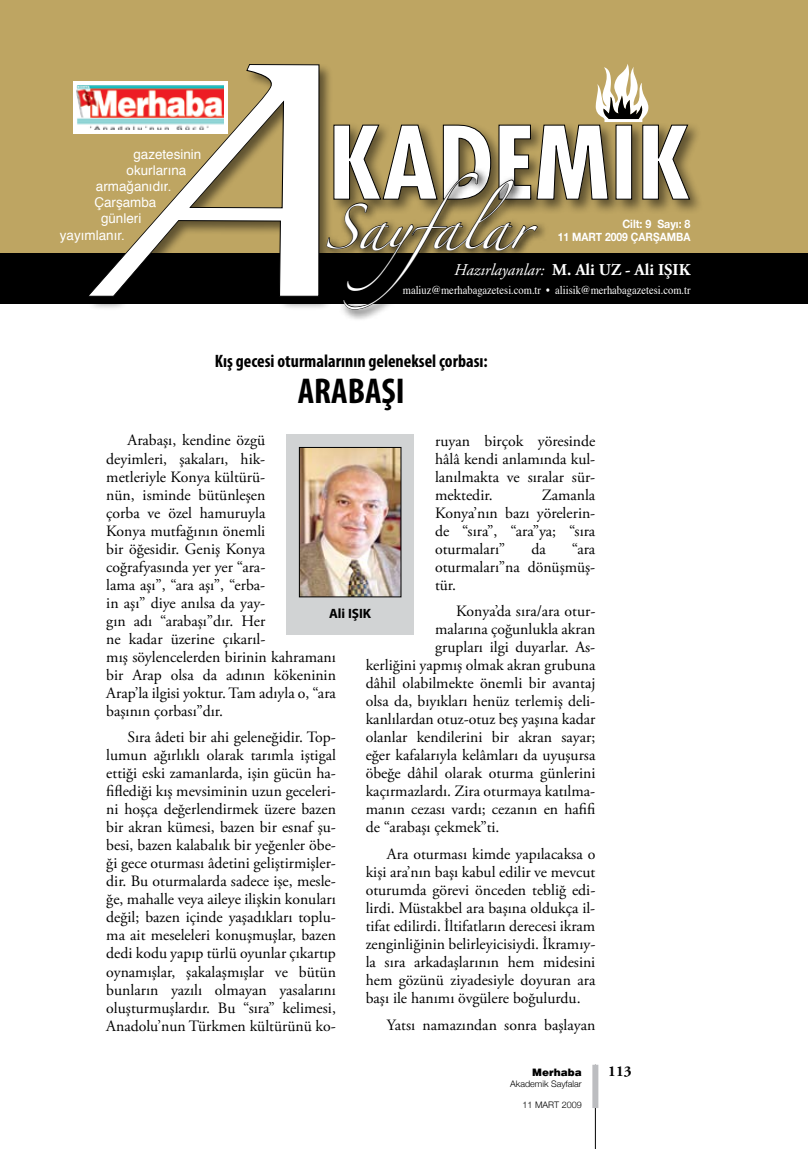
<style>
.page{position:relative;width:808px;height:1149px;background:#fff}
.page>*{position:absolute;margin:0;border:0;box-sizing:border-box;transform-origin:0 0}
.t1{font:40.35px "Zapfino";color:#fff}
.t2{font:700 condensed 36px "Myriad Pro";color:#000}
.t3{font:700 condensed 18px "Myriad Pro";color:#000}
.t4{font:700 16.5px "Adobe Garamond Pro";color:#fff}
.t5{font:15.75px/18px "Adobe Garamond Pro";color:#000;text-align:justify}
.t6{font:700 15px "Adobe Garamond Pro";color:#000}
.t7{font:13.5px "Helvetica";color:#fff}
.t8{font:700 13.5px "Myriad Pro";color:#000}
.t9{font:12px "Times";color:#fff;scale:.88 1}
.t10{font:700 11.4px/13.8px "Helvetica Neue";color:#fff;text-align:right;scale:.93 1}
.t11{font:900 10.5px "Helvetica";color:#000}
.t12{font:300 9px "Helvetica Neue";color:#000}
.s1{font-weight:400;font-style:italic}
</style>
<div class="page">
<hr style="left:595px;top:1064px;width:1px;height:84px;background:#000">
<div style="left:592px;top:1064px;width:6px;height:43px;background:#bcbdc0"></div>
<div style="left:287px;top:434px;width:127px;height:200px;background:#d1d3d4"></div>
<img style="left:301px;top:449px;width:98px;height:146px">
<div style="left:299px;top:447px;width:102px;height:150px;border:1px solid #000"></div>
<div style="left:0;top:0;width:808px;height:299px;background:#bea562"></div>
<div style="left:0;top:253px;width:808px;height:51px;background:#000"></div>
<div style="left:85px;top:62px;width:350px;height:255px;background:#000;opacity:.5"></div>
<svg style="left:87px;top:64px;width:239px;height:234px"></svg>
<div style="left:330px;top:121px;width:381px;height:100px;background:#000;opacity:.5"></div>
<svg style="left:321px;top:167px;width:390px;height:152px"></svg>
<svg style="left:326px;top:64px;width:364px;height:246px"></svg>
<div style="left:73px;top:81px;width:154px;height:53px;background:#fff"></div>
<img style="left:77px;top:86px;width:147px;height:44px">
<p class="t7" style="left:133px;top:145px;width:70px">gazetesinin</p>
<p class="t7" style="left:127px;top:161px;width:61px">okurlarına</p>
<p class="t7" style="left:96px;top:177px;width:77px">armağanıdır.</p>
<p class="t7" style="left:94px;top:193px;width:64px">Çarşamba</p>
<p class="t7" style="left:101px;top:209px;width:42px">günleri</p>
<p class="t7" style="left:60px;top:225px;width:67px">yayımlanır.</p>
<h1 class="t1" style="left:325px;top:210px;width:221px">Sayfalar</h1>
<p class="t10" style="left:558px;top:216px;width:144px">Cilt: 9 Sayı: 8<br>11 MART 2009 ÇARŞAMBA</p>
<p class="t4" style="left:454px;top:260px;width:238px"><span class="s1">Hazırlayanlar:</span> M. Ali UZ - Ali IŞIK</p>
<p class="t9" style="left:403px;top:282px;width:328px">maliuz@merhabagazetesi.com.tr • aliisik@merhabagazetesi.com.tr</p>
<p class="t3" style="left:215px;top:349px;width:274px">Kış gecesi oturmalarının geleneksel çorbası:</p>
<h2 class="t2" style="left:298px;top:368px;width:108px">ARABAŞI</h2>
<p class="t5" style="left:106px;top:432px;width:231px;text-align:left;text-indent:21px">Arabaşı, kendine özgü<br>deyimleri, şakaları, hik-<br>metleriyle Konya kültürü-<br>nün, isminde bütünleşen<br>çorba ve özel hamuruyla<br>Konya mutfağının önemli<br>bir öğesidir. Geniş Konya coğrafyasında yer yer “ara-<br>lama aşı”, “ara aşı”, “erba-<br>in aşı” diye anılsa da yay-<br>gın adı “arabaşı”dır. Her<br>ne kadar üzerine çıkarıl-<br>mış söylencelerden birinin kahramanı bir Arap olsa da adının kökeninin<br>Arap’la ilgisi yoktur. Tam adıyla o, “ara başının çorbası”dır.</p>
<p class="t5" style="left:106px;top:728px;width:231px;text-indent:21px">Sıra âdeti bir ahi geleneğidir. Top&shy;lumun ağırlıklı olarak tarımla iştigal ettiği eski zamanlarda, işin gücün ha&shy;fiflediği kış mevsiminin uzun geceleri&shy;ni hoşça değerlendirmek üzere bazen bir akran kümesi, bazen bir esnaf şu&shy;besi, bazen kalabalık bir yeğenler öbe&shy;ği gece oturması âdetini geliştirmişler&shy;dir. Bu oturmalarda sadece işe, mesle&shy;ğe, mahalle veya aileye ilişkin konuları değil; bazen içinde yaşadıkları toplu&shy;ma ait meseleleri konuşmuşlar, bazen dedi kodu yapıp türlü oyunlar çıkartıp oynamışlar, şakalaşmışlar ve bütün bunların yazılı olmayan yasalarını oluşturmuşlardır. Bu “sıra” kelimesi, Anadolu’nun Türkmen kültürünü ko-</p>
<p class="t5" style="left:435px;top:432px;width:162px">ruyan birçok yöresinde hâlâ kendi anlamında kul&shy;lanılmakta ve sıralar sür&shy;mektedir.</p>
<p class="t5" style="left:435px;top:486px;width:162px;text-indent:107px">Zamanla Konya’nın bazı yörelerin&shy;de “sıra”, “ara”ya; “sıra oturmaları”</p>
<p class="t5" style="left:531px;top:540px;width:16px">da</p>
<p class="t5" style="left:435px;top:540px;width:162px;text-indent:137px">“ara oturmaları”na dönüşmüş&shy;tür.</p>
<p class="t5" style="left:456px;top:602px;width:141px">Konya’da sıra/ara otur-</p>
<p class="t5" style="left:435px;top:620px;width:162px">malarına çoğunlukla akran</p>
<p class="t5" style="left:435px;top:638px;width:162px">grupları ilgi duyarlar. As-</p>
<p class="t5" style="left:366px;top:656px;width:231px">kerliğini yapmış olmak akran grubuna</p>
<p class="t5" style="left:366px;top:674px;width:231px">dâhil olabilmekte önemli bir avantaj</p>
<p class="t5" style="left:366px;top:692px;width:231px">olsa da, bıyıkları henüz terlemiş deli-</p>
<p class="t5" style="left:366px;top:710px;width:231px">kanlılardan otuz-otuz beş yaşına kadar</p>
<p class="t5" style="left:366px;top:728px;width:231px">olanlar kendilerini bir akran sayar;</p>
<p class="t5" style="left:366px;top:746px;width:231px">eğer kafalarıyla kelâmları da uyuşursa</p>
<p class="t5" style="left:366px;top:764px;width:231px">öbeğe dâhil olarak oturma günlerini</p>
<p class="t5" style="left:366px;top:782px;width:231px">kaçırmazlardı. Zira oturmaya katılma-</p>
<p class="t5" style="left:366px;top:800px;width:231px">manın cezası vardı; cezanın en hafifi</p>
<p class="t5" style="left:366px;top:818px;width:135px">de “arabaşı çekmek”ti.</p>
<p class="t5" style="left:366px;top:845px;width:231px;text-indent:21px">Ara oturması kimde yapılacaksa o kişi ara’nın başı kabul edilir ve mevcut oturumda görevi önceden tebliğ edi&shy;lirdi. Müstakbel ara başına oldukça il&shy;tifat edilirdi. İltifatların derecesi ikram zenginliğinin belirleyicisiydi. İkramıy&shy;la sıra arkadaşlarının hem midesini hem gözünü ziyadesiyle doyuran ara başı ile hanımı övgülere boğulurdu.</p>
<p class="t5" style="left:387px;top:1015px;width:210px">Yatsı namazından sonra başlayan</p>
<p class="t8" style="left:329px;top:604px;width:44px">Ali IŞIK</p>
<p class="t11" style="left:532px;top:1065px;width:51px">Merhaba</p>
<p class="t12" style="left:510px;top:1077px;width:73px">Akademik Sayfalar</p>
<p class="t12" style="left:522px;top:1099px;width:61px">11 MART 2009</p>
<p class="t6" style="left:608px;top:1061px;width:25px">113</p>
</div>
